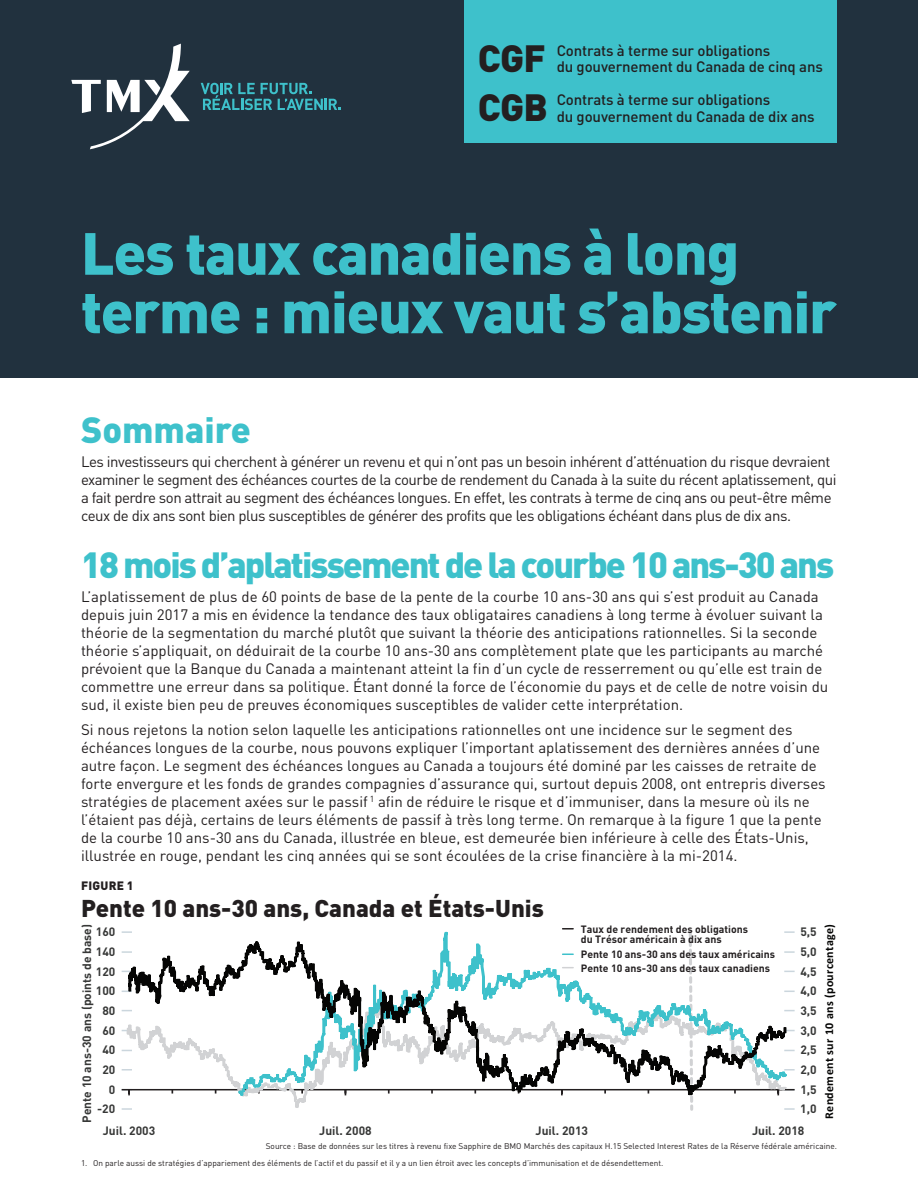
<style>
.page{position:relative;width:918px;height:1188px;background:#fff}
.page>*{position:absolute;margin:0;border:0;box-sizing:border-box;transform-origin:0 0}
.t1{font:900 58.5px/58.5px "DIN Pro";letter-spacing:-.02em;color:#3ec1cb}
.t2{font:900 37.5px "DIN Pro";letter-spacing:-.02em;color:#231f20}
.t3{font:900 36px "DIN Pro";letter-spacing:-.055em;color:#3ec1cb}
.t4{font:900 36px "DIN Pro";color:#3ec1cb}
.t5{font:900 24px "DIN Pro";color:#231f20}
.t6{font:15px/18px "DIN Pro";color:#231f20}
.t7{font:15px/18px "DIN Pro";letter-spacing:-.03em;color:#231f20}
.t8{font:500 15px/16.5px "DIN Pro";letter-spacing:-.01em;color:#231f20}
.t9{font:700 12px/19.6px "DIN Pro";color:#373837;text-align:right}
.t10{font:700 12px "Calibri";letter-spacing:.025em;color:#050504}
.t11{font:900 12px "DIN Pro";letter-spacing:.02em;color:#231f20}
.t12{font:700 10.5px/10.5px "DIN Pro";color:#231f20}
.t13{font:8.25px "DIN Pro";color:#231f20}
</style>
<div class="page">
<div style="left:0;top:0;width:918px;height:378px;background:#21313e"></div>
<svg style="left:201px;top:83px;width:140px;height:27px"></svg>
<svg style="left:71px;top:44px;width:119px;height:105px"></svg>
<svg style="left:784px;top:1108px;width:11px;height:2px"></svg>
<svg style="left:786px;top:1069px;width:9px;height:2px"></svg>
<svg style="left:786px;top:951px;width:9px;height:2px"></svg>
<svg style="left:784px;top:931px;width:11px;height:2px"></svg>
<svg style="left:122px;top:1108px;width:10px;height:2px"></svg>
<svg style="left:122px;top:951px;width:6px;height:2px"></svg>
<svg style="left:122px;top:931px;width:10px;height:2px"></svg>
<svg style="left:689px;top:930px;width:4px;height:181px"></svg>
<svg style="left:786px;top:1089px;width:9px;height:2px"></svg>
<svg style="left:128px;top:941px;width:658px;height:154px"></svg>
<svg style="left:563px;top:928px;width:10px;height:2px"></svg>
<div style="left:465px;top:0;width:372px;height:142px;background:#3ec1cb"></div>
<h2 class="t2" style="left:478px;top:26px;width:69px">CGF</h2>
<p class="t8" style="left:557px;top:40px;width:268px">Contrats à terme sur obligations<br>du gouvernement du Canada de cinq ans</p>
<h2 class="t2" style="left:478px;top:75px;width:71px">CGB</h2>
<p class="t8" style="left:557px;top:90px;width:260px">Contrats à terme sur obligations<br>du gouvernement du Canada de dix ans</p>
<h1 class="t1" style="left:81px;top:217px;width:757px">Les taux canadiens à long terme : mieux vaut s’abstenir</h1>
<h3 class="t4" style="left:81px;top:399px;width:171px">Sommaire</h3>
<p class="t7" style="left:81px;top:451px;width:757px">Les investisseurs qui cherchent à générer un revenu et qui n’ont pas un besoin inhérent d’atténuation du risque devraient examiner le segment des échéances courtes de la courbe de rendement du Canada à la suite du récent aplatissement, qui a fait perdre son attrait au segment des échéances longues. En effet, les contrats à terme de cinq ans ou peut-être même ceux de dix ans sont bien plus susceptibles de générer des profits que les obligations échéant dans plus de dix ans.</p>
<h3 class="t3" style="left:81px;top:534px;width:755px">18 mois d’aplatissement de la courbe 10 ans-30 ans</h3>
<p class="t6" style="left:81px;top:586px;width:749px">L’aplatissement de plus de 60 points de base de la pente de la courbe 10 ans-30 ans qui s’est produit au Canada depuis juin 2017 a mis en évidence la tendance des taux obligataires canadiens à long terme à évoluer suivant la théorie de la segmentation du marché plutôt que suivant la théorie des anticipations rationnelles. Si la seconde théorie s’appliquait, on déduirait de la courbe 10 ans-30 ans complètement plate que les participants au marché prévoient que la Banque du Canada a maintenant atteint la fin d’un cycle de resserrement ou qu’elle est train de commettre une erreur dans sa politique. Étant donné la force de l’économie du pays et de celle de notre voisin du sud, il existe bien peu de preuves économiques susceptibles de valider cette interprétation.</p>
<p class="t6" style="left:81px;top:719px;width:746px">Si nous rejetons la notion selon laquelle les anticipations rationnelles ont une incidence sur le segment des échéances longues de la courbe, nous pouvons expliquer l’important aplatissement des dernières années d’une autre façon. Le segment des échéances longues au Canada a toujours été dominé par les caisses de retraite de forte envergure et les fonds de grandes compagnies d’assurance qui, surtout depuis 2008, ont entrepris diverses stratégies de placement axées sur le passif <sup>1</sup> afin de réduire le risque et d’immuniser, dans la mesure où ils ne l’étaient pas déjà, certains de leurs éléments de passif à très long terme. On remarque à la figure 1 que la pente de la courbe 10 ans-30 ans du Canada, illustrée en bleue, est demeurée bien inférieure à celle des États-Unis, illustrée en rouge, pendant les cinq années qui se sont écoulées de la crise financière à la mi-2014.</p>
<p class="t11" style="left:81px;top:875px;width:54px">FIGURE 1</p>
<h3 class="t5" style="left:81px;top:887px;width:464px">Pente 10 ans-30 ans, Canada et États-Unis</h3>
<p class="t9" style="left:96px;top:921px;width:21px">160<br>140<br>120<br>100<br>80<br>60<br>40<br>20<br>0 -20</p>
<p class="t9" style="left:800px;top:921px;width:18px;text-align:justify">5,5<br>5,0<br>4,5<br>4,0<br>3,5<br>3,0<br>2,5<br>2,0<br>1,5<br>1,0</p>
<p class="t9" style="left:76px;top:1123px;width:200px;rotate:-90deg">Pente 10 ans-30 ans (points de base)</p>
<p class="t10" style="left:822px;top:1119px;width:196px;rotate:-90deg">Rendement sur 10 ans (pourcentage)</p>
<p class="t9" style="left:103px;top:1120px;width:54px">Juil. 2003</p>
<p class="t9" style="left:319px;top:1120px;width:54px">Juil. 2008</p>
<p class="t9" style="left:536px;top:1120px;width:54px">Juil. 2013</p>
<p class="t9" style="left:752px;top:1120px;width:54px">Juil. 2018</p>
<p class="t12" style="left:581px;top:922px;width:169px">Taux de rendement des obligations du Trésor américain à dix ans</p>
<p class="t12" style="left:581px;top:945px;width:196px;line-height:14.4px">Pente 10 ans-30 ans des taux américains<br>Pente 10 ans-30 ans des taux canadiens</p>
<p class="t13" style="left:266px;top:1140px;width:573px">Source : Base de données sur les titres à revenu fixe Sapphire de BMO Marchés des capitaux H.15 Selected Interest Rates de la Réserve fédérale américaine.</p>
<p class="t13" style="left:81px;top:1157px;width:584px">1. On parle aussi de stratégies d’appariement des éléments de l’actif et du passif et il y a un lien étroit avec les concepts d’immunisation et de désendettement.</p>
</div>
